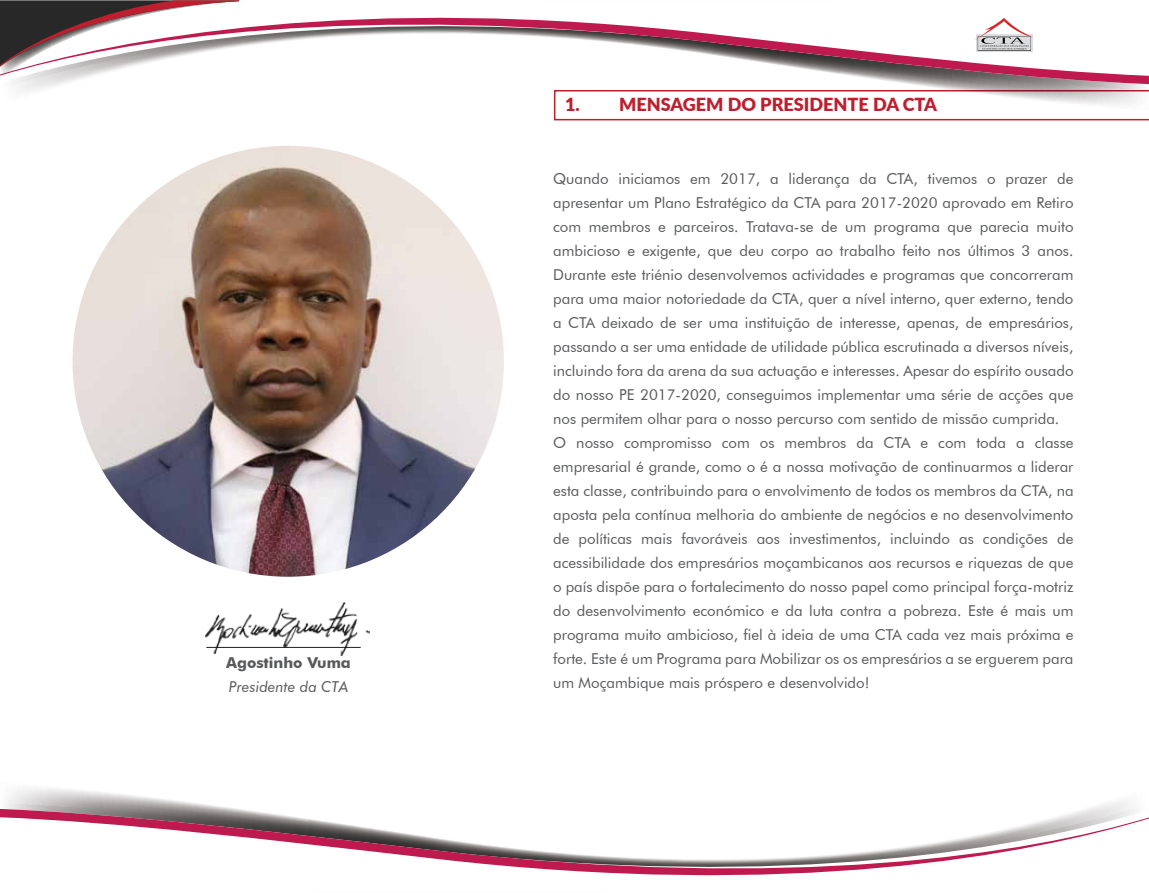
<style>
.page{position:relative;width:1149px;height:893px;background:#fff}
.page>*{position:absolute;margin:0;border:0;box-sizing:border-box;transform-origin:0 0}
.t1{font:900 18px "Lato";color:#be1e2d}
.t2{font:15px/24px "Futura BT";color:#58595b}
.t3{font:italic 15px "Futura BT";color:#58595b}
.t4{font:700 15px "Futura BT";color:#58595b}
</style>
<div class="page">
<svg style="left:553px;top:111px;width:595px;height:9px"></svg>
<svg style="left:12px;top:84px;width:1136px;height:27px"></svg>
<svg style="left:12px;top:0;width:1136px;height:84px"></svg>
<svg style="left:0;top:0;width:239px;height:81px"></svg>
<div style="left:975px;top:35px;width:56px;height:17px;background:#dcdddf"></div>
<svg style="left:973px;top:18px;width:60px;height:33px"></svg>
<svg style="left:0;top:788px;width:1137px;height:21px"></svg>
<svg style="left:0;top:809px;width:1148px;height:67px"></svg>
<img style="left:72px;top:146px;width:431px;height:431px;border-radius:215px">
<img style="left:206px;top:603px;width:163px;height:53px">
<p class="t4" style="left:226px;top:654px;width:126px">Agostinho Vuma</p>
<p class="t3" style="left:229px;top:678px;width:121px">Presidente da CTA</p>
<p class="t1" style="left:565px;top:91px;width:373px">1. MENSAGEM DO PRESIDENTE DA CTA</p>
<p class="t2" style="left:553px;top:166px;width:521px">Quando iniciamos em 2017, a liderança da CTA, tivemos o prazer de apresentar um Plano Estratégico da CTA para 2017-2020 aprovado em Retiro com membros e parceiros. Tratava-se de um programa que parecia muito ambicioso e exigente, que deu corpo ao trabalho feito nos últimos 3 anos.<br>Durante este triénio desenvolvemos actividades e programas que concorreram para uma maior notoriedade da CTA, quer a nível interno, quer externo, tendo a CTA deixado de ser uma instituição de interesse, apenas, de empresários, passando a ser uma entidade de utilidade pública escrutinada a diversos níveis, incluindo fora da arena da sua actuação e interesses. Apesar do espírito ousado do nosso PE 2017-2020, conseguimos implementar uma série de acções que nos permitem olhar para o nosso percurso com sentido de missão cumprida.<br>O nosso compromisso com os membros da CTA e com toda a classe empresarial é grande, como o é a nossa motivação de continuarmos a liderar esta classe, contribuindo para o envolvimento de todos os membros da CTA, na aposta pela contínua melhoria do ambiente de negócios e no desenvolvimento de políticas mais favoráveis aos investimentos, incluindo as condições de acessibilidade dos empresários moçambicanos aos recursos e riquezas de que o país dispõe para o fortalecimento do nosso papel como principal força-motriz do desenvolvimento económico e da luta contra a pobreza. Este é mais um programa muito ambicioso, fiel à ideia de uma CTA cada vez mais próxima e forte. Este é um Programa para Mobilizar os os empresários a se erguerem para um Moçambique mais próspero e desenvolvido!</p>
</div>
